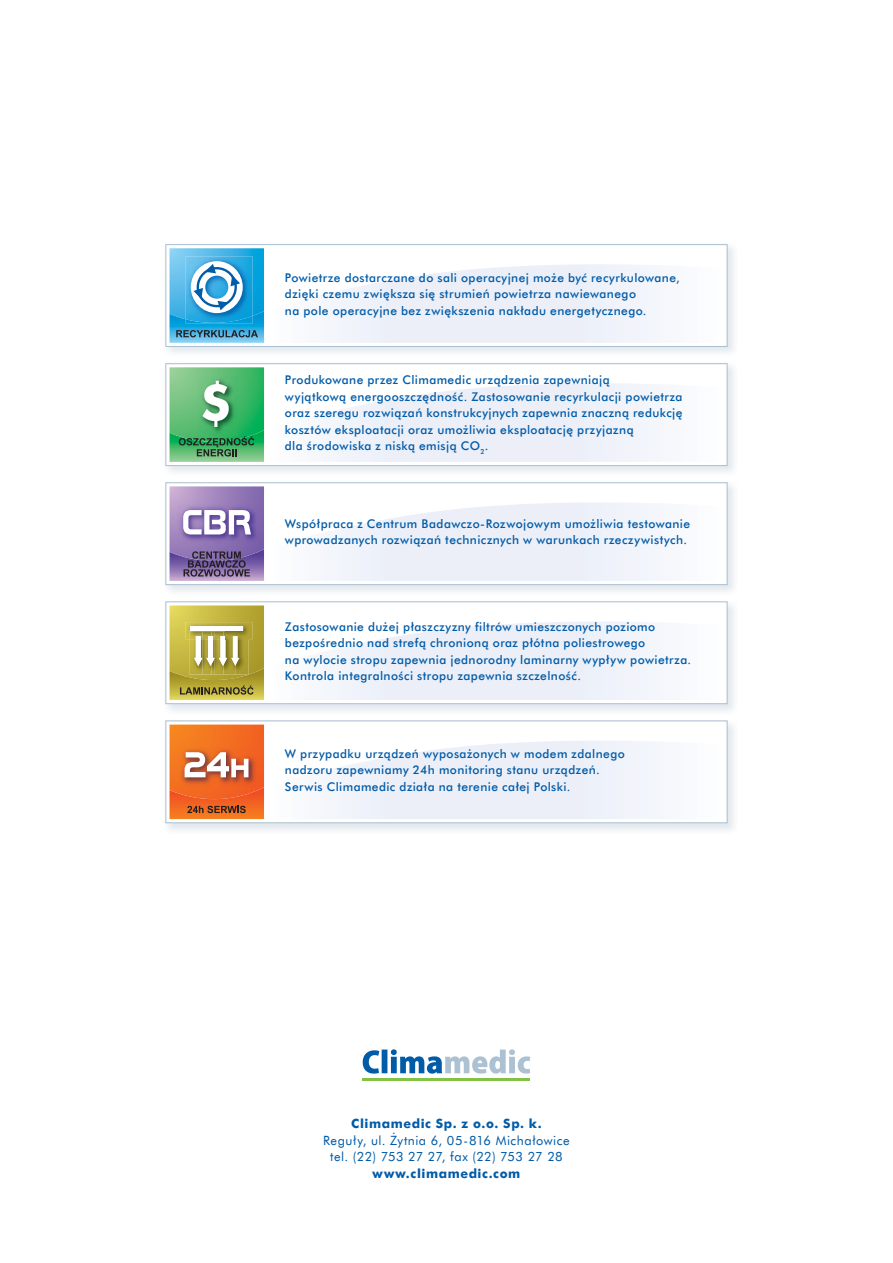
<style>
.page{position:relative;width:893px;height:1263px;background:#fff}
.page>*{position:absolute;margin:0;border:0;box-sizing:border-box;transform-origin:0 0}
.t1{font:12.75px/16.5px "Futura EU";letter-spacing:.04em;color:#005ba8;text-align:center}
.t2{font:700 12.75px "Futura EU";letter-spacing:.045em;color:#005ba8}
.t3{font:12px/16.5px "Futura Md EU";letter-spacing:.035em;color:#005ba8}
</style>
<div class="page">
<svg style="left:363px;top:1049px;width:167px;height:25px"></svg>
<hr style="left:363px;top:1079px;width:167px;height:2px;background:#82c347">
<div style="left:165px;top:244px;width:563px;height:103px;border:1px solid #acc1d2"></div>
<div style="left:165px;top:363px;width:563px;height:103px;border:1px solid #acc1d2"></div>
<div style="left:165px;top:482px;width:563px;height:103px;border:1px solid #acc1d2"></div>
<div style="left:165px;top:601px;width:563px;height:103px;border:1px solid #acc1d2"></div>
<div style="left:165px;top:720px;width:563px;height:103px;border:1px solid #acc1d2"></div>
<svg style="left:170px;top:486px;width:491px;height:95px"></svg>
<svg style="left:170px;top:724px;width:491px;height:95px"></svg>
<svg style="left:170px;top:367px;width:491px;height:95px"></svg>
<svg style="left:170px;top:248px;width:491px;height:95px"></svg>
<svg style="left:170px;top:605px;width:491px;height:95px"></svg>
<p class="t3" style="left:285px;top:269px;width:396px">Powietrze dostarczane do sali operacyjnej może być recyrkulowane, dzięki czemu zwiększa się strumień powietrza nawiewanego<br>na pole operacyjne bez zwiększenia nakładu energetycznego.</p>
<p class="t3" style="left:285px;top:372px;width:399px">Produkowane przez Climamedic urządzenia zapewniają<br>wyjątkową energooszczędność. Zastosowanie recyrkulacji powietrza oraz szeregu rozwiązań konstrukcyjnych zapewnia znaczną redukcję kosztów eksploatacji oraz umożliwia eksploatację przyjazną<br>dla środowiska z niską emisją CO<sub>2</sub>.</p>
<p class="t3" style="left:285px;top:516px;width:407px">Współpraca z Centrum Badawczo-Rozwojowym umożliwia testowanie wprowadzanych rozwiązań technicznych w warunkach rzeczywistych.</p>
<p class="t3" style="left:285px;top:618px;width:408px">Zastosowanie dużej płaszczyzny filtrów umieszczonych poziomo bezpośrednio nad strefą chronioną oraz płótna poliestrowego<br>na wylocie stropu zapewnia jednorodny laminarny wypływ powietrza.<br>Kontrola integralności stropu zapewnia szczelność.</p>
<p class="t3" style="left:285px;top:746px;width:341px">W przypadku urządzeń wyposażonych w modem zdalnego nadzoru zapewniamy 24h monitoring stanu urządzeń.<br>Serwis Climamedic działa na terenie całej Polski.</p>
<p class="t2" style="left:351px;top:1115px;width:192px">Climamedic Sp. z o.o. Sp. k.</p>
<p class="t1" style="left:323px;top:1132px;width:248px">Reguły, ul. Żytnia 6, 05-816 Michałowice tel. (22) 753 27 27, fax (22) 753 27 28</p>
<p class="t2" style="left:373px;top:1165px;width:149px">www.climamedic.com</p>
</div>
